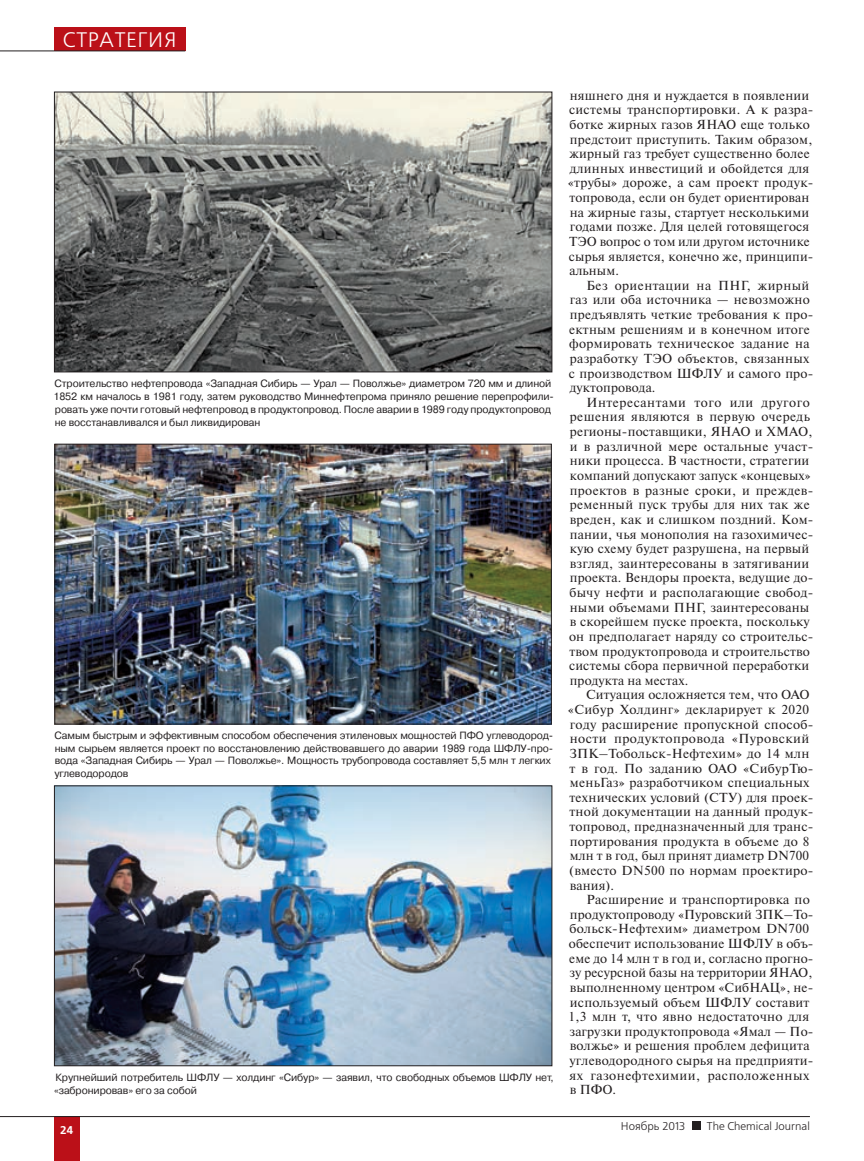
<style>
.page{position:relative;width:864px;height:1161px;background:#fff}
.page>*{position:absolute;margin:0;border:0;box-sizing:border-box;transform-origin:0 0}
.t1{font:21px "Free Set C";letter-spacing:.03em;color:#fff}
.t2{font:13.05px/14.7px "Newton C";letter-spacing:.015em;color:#231f20}
.t3{font:11.25px "Free Set C";color:#231f20}
.t4{font:700 11.25px "Free Set C";color:#fff}
.t5{font:10.5px/12.8px "Pragmatica C";letter-spacing:-.01em;color:#231f20}
</style>
<div class="page">
<img style="left:56px;top:446px;width:493px;height:276px">
<div style="left:54px;top:444px;width:497px;height:280px;border:1px solid #231f20"></div>
<img style="left:56px;top:787px;width:494px;height:277px">
<div style="left:54px;top:785px;width:498px;height:281px;border:1px solid #231f20"></div>
<img style="left:56px;top:94px;width:494px;height:276px">
<div style="left:54px;top:92px;width:498px;height:280px;border:1px solid #231f20"></div>
<div style="left:54px;top:1116px;width:26px;height:45px;background:#bb1018"></div>
<hr style="left:0;top:1116px;width:54px;height:1px;background:#231f20">
<hr style="left:54px;top:1116px;width:755px;height:1px;background:#231f20">
<div style="left:691px;top:1121px;width:9px;height:9px;background:#231f20"></div>
<div style="left:54px;top:27px;width:131px;height:24px;background:#bb1018"></div>
<hr style="left:0;top:51px;width:54px;height:1px;background:#231f20">
<hr style="left:54px;top:51px;width:131px;height:1px;background:#231f20">
<h1 class="t1" style="left:63px;top:31px;width:115px">СТРАТЕГИЯ</h1>
<p class="t5" style="left:53px;top:378px;width:501px">Строительство нефтепровода «Западная Сибирь — Урал — Поволжье» диаметром 720 мм и длиной 1852 км началось в 1981 году, затем руководство Миннефтепрома приняло решение перепрофили&shy;ровать уже почти готовый нефтепровод в продуктопровод. После аварии в 1989 году продуктопровод не восстанавливался и был ликвидирован</p>
<p class="t5" style="left:54px;top:729px;width:500px">Самым быстрым и эффективным способом обеспечения этиленовых мощностей ПФО углеводород&shy;ным сырьем является проект по восстановлению действовавшего до аварии 1989 года ШФЛУ-про&shy;вода «Западная Сибирь — Урал — Поволжье». Мощность трубопровода составляет 5,5 млн т легких углеводородов</p>
<p class="t5" style="left:54px;top:1072px;width:501px">Крупнейший потребитель ШФЛУ — холдинг «Сибур» — заявил, что свободных объемов ШФЛУ нет, «забронировав» его за собой</p>
<p class="t2" style="left:567px;top:89px;width:247px">няшнего дня и нуждается в появлении системы транспортировки. А к разра&shy;ботке жирных газов ЯНАО еще только предстоит приступить. Таким образом, жирный газ требует существенно более длинных инвестиций и обойдется для «трубы» дороже, а сам проект продук&shy;топровода, если он будет ориентирован на жирные газы, стартует несколькими годами позже. Для целей готовящегося ТЭО вопрос о том или другом источнике сырья является, конечно же, принципи&shy;альным.</p>
<p class="t2" style="left:568px;top:279px;width:246px;text-indent:18px">Без ориентации на ПНГ, жирный газ или оба источника — невозможно предъявлять четкие требования к про&shy;ектным решениям и в конечном итоге формировать техническое задание на разработку ТЭО объектов, связанных с производством ШФЛУ и самого про&shy;дуктопровода.</p>
<p class="t2" style="left:568px;top:396px;width:246px;text-indent:17px">Интересантами того или другого решения являются в первую очередь регионы-поставщики, ЯНАО и ХМАО, и в различной мере остальные участ&shy;ники процесса. В частности, стратегии компаний допускают запуск «концевых» проектов в разные сроки, и преждев&shy;ременный пуск трубы для них так же вреден, как и слишком поздний. Ком&shy;пании, чья монополия на газохимичес&shy;кую схему будет разрушена, на первый взгляд, заинтересованы в затягивании проекта. Вендоры проекта, ведущие до&shy;бычу нефти и располагающие свобод&shy;ными объемами ПНГ, заинтересованы в скорейшем пуске проекта, поскольку он предполагает наряду со строительс&shy;твом продуктопровода и строительство системы сбора первичной переработки продукта на местах.</p>
<p class="t2" style="left:567px;top:689px;width:247px;text-indent:18px">Ситуация осложняется тем, что ОАО «Сибур Холдинг» декларирует к 2020 году расширение пропускной способ&shy;ности продуктопровода «Пуровский ЗПК–Тобольск-Нефтехим» до 14 млн т в год. По заданию ОАО «СибурТю&shy;меньГаз» разработчиком специальных технических условий (СТУ) для проек&shy;тной документации на данный продук&shy;топровод, предназначенный для транс&shy;портирования продукта в объеме до 8 млн т в год, был принят диаметр DN700 (вместо DN500 по нормам проектиро&shy;вания).</p>
<p class="t2" style="left:568px;top:893px;width:246px;text-indent:18px">Расширение и транспортировка по продуктопроводу «Пуровский ЗПК–То&shy;больск-Нефтехим» диаметром DN700 обеспечит использование ШФЛУ в объ&shy;еме до 14 млн т в год и, согласно прогно&shy;зу ресурсной базы на территории ЯНАО, выполненному центром «СибНАЦ», не&shy;используемый объем ШФЛУ составит 1,3 млн т, что явно недостаточно для загрузки продуктопровода «Ямал — По&shy;волжье» и решения проблем дефицита углеводородного сырья на предприяти&shy;ях газонефтехимии, расположенных в ПФО.</p>
<p class="t4" style="left:60px;top:1125px;width:15px">24</p>
<p class="t3" style="left:620px;top:1121px;width:66px">Ноябрь 2013</p>
<p class="t3" style="left:706px;top:1121px;width:104px">The Chemical Journal</p>
</div>
